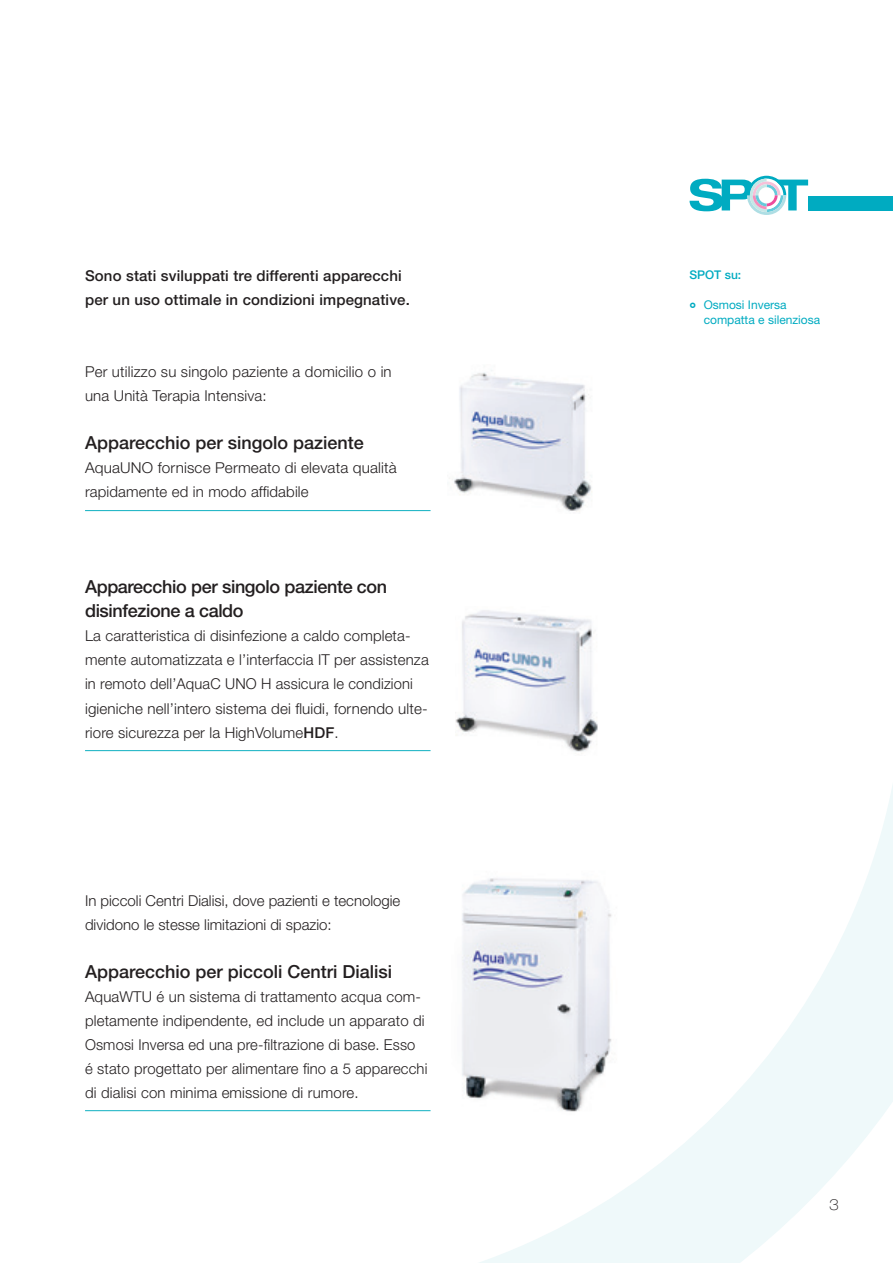
<style>
.page{position:relative;width:893px;height:1263px;background:#fff}
.page>*{position:absolute;margin:0;border:0;box-sizing:border-box;transform-origin:0 0}
.t1{font:500 18px "Helvetica Neue LT Std";color:#231f20}
.t2{font:500 18px/24px "Helvetica Neue LT Std";letter-spacing:-.02em;color:#231f20}
.t3{font:300 15px/24px "Helvetica Neue LT Std";letter-spacing:.01em;color:#231f20}
.t4{font:500 15px/24px "Helvetica Neue LT Std";letter-spacing:.01em;color:#231f20}
.t5{font:100 expanded 15px "Helvetica Neue LT Std";color:#231f20}
.t6{font:12px/15px "Helvetica Neue LT Std";color:#00abc1}
.t7{font:500 12px "Helvetica Neue LT Std";color:#00abc1}
.s1{font-weight:500}
</style>
<div class="page">
<img style="left:449px;top:370px;width:143px;height:142px">
<img style="left:462px;top:610px;width:130px;height:51px">
<svg style="left:260px;top:661px;width:633px;height:602px"></svg>
<div style="left:808px;top:196px;width:85px;height:14px;background:#00abc1"></div>
<svg style="left:689px;top:176px;width:119px;height:39px"></svg>
<hr style="left:85px;top:510px;width:346px;height:1px;background:#10b0c1">
<hr style="left:85px;top:750px;width:346px;height:1px;background:#10b0c1">
<hr style="left:85px;top:1110px;width:346px;height:1px;background:#10b0c1">
<p class="t4" style="left:85px;top:264px;width:326px">Sono stati sviluppati tre differenti apparecchi per un uso ottimale in condizioni impegnative.</p>
<p class="t3" style="left:85px;top:360px;width:308px">Per utilizzo su singolo paziente a domicilio o in una Unità Terapia Intensiva:</p>
<p class="t1" style="left:85px;top:432px;width:280px">Apparecchio per singolo paziente</p>
<p class="t3" style="left:85px;top:456px;width:313px">AquaUNO fornisce Permeato di elevata qualità rapidamente ed in modo affidabile</p>
<p class="t2" style="left:85px;top:575px;width:304px">Apparecchio per singolo paziente con disinfezione a caldo</p>
<p class="t3" style="left:85px;top:624px;width:345px">La caratteristica di disinfezione a caldo completa&shy;mente automatizzata e l’interfaccia IT per assistenza in remoto dell’AquaC UNO H assicura le condizioni igieniche nell’intero sistema dei fluidi, fornendo ulte&shy;riore sicurezza per la HighVolume<span class="s1">HDF</span>.</p>
<p class="t3" style="left:85px;top:888px;width:317px">In piccoli Centri Dialisi, dove pazienti e tecnologie dividono le stesse limitazioni di spazio:</p>
<p class="t1" style="left:85px;top:960px;width:309px">Apparecchio per piccoli Centri Dialisi</p>
<p class="t3" style="left:85px;top:984px;width:344px">AquaWTU é un sistema di trattamento acqua com&shy;pletamente indipendente, ed include un apparato di Osmosi Inversa ed una pre-filtrazione di base. Esso<br>é stato progettato per alimentare fino a 5 apparecchi di dialisi con minima emissione di rumore.</p>
<p class="t7" style="left:689px;top:268px;width:53px">SPOT su:</p>
<p class="t6" style="left:704px;top:297px;width:118px">Osmosi Inversa compatta e silenziosa</p>
<p class="t5" style="left:829px;top:1196px;width:11px">3</p>
</div>
